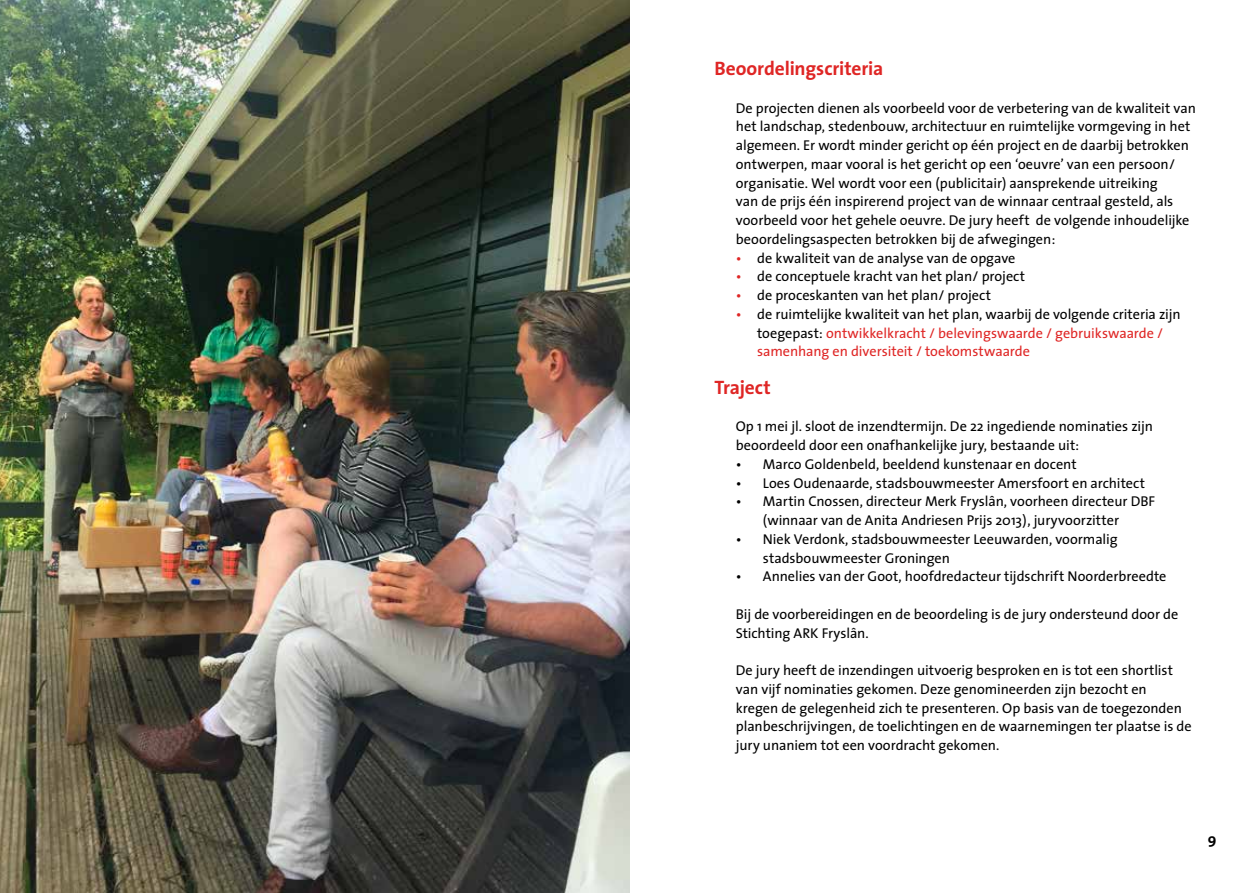
<style>
.page{position:relative;width:1259px;height:893px;background:#fff}
.page>*{position:absolute;margin:0;border:0;box-sizing:border-box;transform-origin:0 0}
.t1{font:700 19.5px "The Sans";letter-spacing:-.005em;color:#df2625}
.t2{font:700 15px "The Sans";color:#000}
.t3{font:14.25px/18.8px "The Sans";letter-spacing:-.005em;color:#000}
.t4{font:14.25px/18.8px "The Sans";letter-spacing:-.005em;color:#df2625}
.s1{color:#df2625}
.s2{color:#000}
</style>
<div class="page">
<img style="left:0;top:0;width:629px;height:893px">
<h1 class="t1" style="left:714px;top:52px;width:170px">Beoordelingscriteria</h1>
<p class="t3" style="left:736px;top:98px;width:461px">De projecten dienen als voorbeeld voor de verbetering van de kwaliteit van het landschap, stedenbouw, architectuur en ruimtelijke vormgeving in het algemeen. Er wordt minder gericht op één project en de daarbij betrokken ontwerpen, maar vooral is het gericht op een ‘oeuvre’ van een persoon/ organisatie. Wel wordt voor een (publicitair) aansprekende uitreiking<br>van de prijs één inspirerend project van de winnaar centraal gesteld, als voorbeeld voor het gehele oeuvre. De jury heeft de volgende inhoudelijke beoordelingsaspecten betrokken bij de afwegingen:</p>
<p class="t3" style="left:736px;top:248px;width:281px"><span class="s1">•</span> de kwaliteit van de analyse van de opgave</p>
<p class="t3" style="left:736px;top:267px;width:291px"><span class="s1">•</span> de conceptuele kracht van het plan/ project</p>
<p class="t3" style="left:736px;top:285px;width:257px"><span class="s1">•</span> de proceskanten van het plan/ project</p>
<p class="t4" style="left:757px;top:304px;width:425px;text-indent:-21px">• <span class="s2">de ruimtelijke kwaliteit van het plan, waarbij de volgende criteria zijn toegepast:</span> ontwikkelkracht / belevingswaarde / gebruikswaarde / samenhang en diversiteit / toekomstwaarde</p>
<h1 class="t1" style="left:714px;top:371px;width:58px">Traject</h1>
<p class="t3" style="left:736px;top:417px;width:418px">Op 1 mei jl. sloot de inzendtermijn. De 22 ingediende nominaties zijn beoordeeld door een onafhankelijke jury, bestaande uit:</p>
<p class="t3" style="left:736px;top:454px;width:342px">• Marco Goldenbeld, beeldend kunstenaar en docent</p>
<p class="t3" style="left:736px;top:473px;width:411px">• Loes Oudenaarde, stadsbouwmeester Amersfoort en architect</p>
<p class="t3" style="left:763px;top:492px;width:394px;text-indent:-27px">• Martin Cnossen, directeur Merk Fryslân, voorheen directeur DBF (winnaar van de Anita Andriesen Prijs 2013), juryvoorzitter</p>
<p class="t3" style="left:763px;top:529px;width:356px;text-indent:-27px">• Niek Verdonk, stadsbouwmeester Leeuwarden, voormalig stadsbouwmeester Groningen</p>
<p class="t3" style="left:736px;top:567px;width:432px">• Annelies van der Goot, hoofdredacteur tijdschrift Noorderbreedte</p>
<p class="t3" style="left:736px;top:604px;width:444px">Bij de voorbereidingen en de beoordeling is de jury ondersteund door de<br>Stichting ARK Fryslân.</p>
<p class="t3" style="left:736px;top:660px;width:457px">De jury heeft de inzendingen uitvoerig besproken en is tot een shortlist van vijf nominaties gekomen. Deze genomineerden zijn bezocht en kregen de gelegenheid zich te presenteren. Op basis van de toegezonden planbeschrijvingen, de toelichtingen en de waarnemingen ter plaatse is de jury unaniem tot een voordracht gekomen.</p>
<p class="t2" style="left:1207px;top:826px;width:10px">9</p>
</div>
